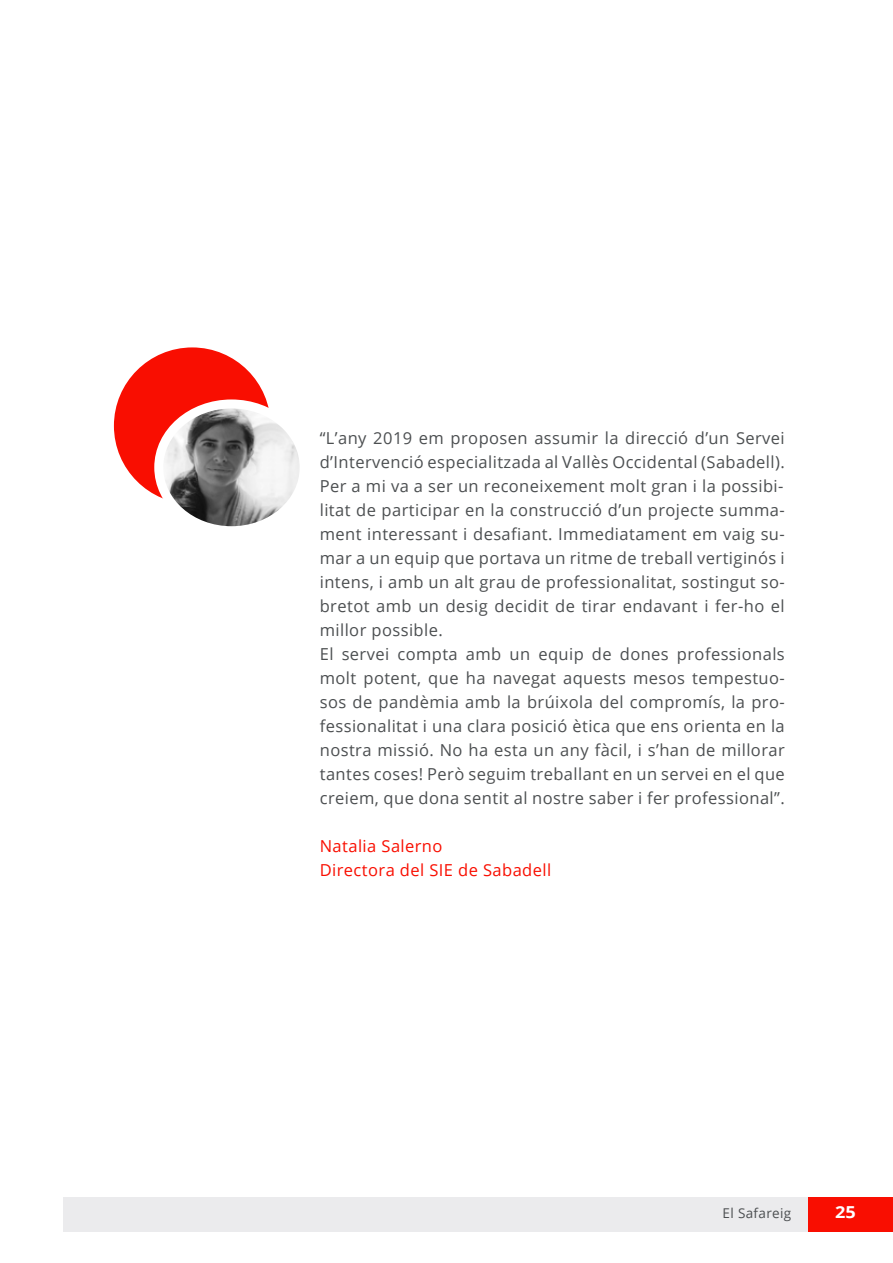
<style>
.page{position:relative;width:893px;height:1263px;background:#fff}
.page>*{position:absolute;margin:0;border:0;box-sizing:border-box;transform-origin:0 0}
.t1{font:16.5px/24px "Open Sans";letter-spacing:.025em;color:#4c4f51}
.t2{font:16.5px/24px "Open Sans";letter-spacing:.025em;color:#f90e01}
.t3{font:700 16.5px "Open Sans";color:#fff;scale:1.1 1}
.t4{font:13.5px "Open Sans";letter-spacing:.025em;color:#4c4f51}
</style>
<div class="page">
<div style="left:114px;top:347px;width:157px;height:157px;background:#f90e01;border-radius:50%"></div>
<img style="left:159px;top:404px;width:140px;height:121px">
<div style="left:154px;top:399px;width:155px;height:136px;border:9px solid #fff;border-radius:50%"></div>
<div style="left:808px;top:1197px;width:85px;height:34px;background:#f90e01"></div>
<div style="left:64px;top:1197px;width:744px;height:34px;background:#ebebed"></div>
<p class="t1" style="left:320px;top:425px;width:467px">“L’any 2019 em proposen assumir la direcció d’un Servei d’Intervenció especialitzada al Vallès Occidental (Sabadell).<br>Per a mi va a ser un reconeixement molt gran i la possibi&shy;litat de participar en la construcció d’un projecte summa&shy;ment interessant i desafiant. Immediatament em vaig su&shy;mar a un equip que portava un ritme de treball vertiginós i intens, i amb un alt grau de professionalitat, sostingut so&shy;bretot amb un desig decidit de tirar endavant i fer-ho el millor possible.<br>El servei compta amb un equip de dones professionals molt potent, que ha navegat aquests mesos tempestuo&shy;sos de pandèmia amb la brúixola del compromís, la pro&shy;fessionalitat i una clara posició ètica que ens orienta en la nostra missió. No ha esta un any fàcil, i s’han de millorar tantes coses! Però seguim treballant en un servei en el que creiem, que dona sentit al nostre saber i fer professional”.</p>
<p class="t2" style="left:320px;top:833px;width:233px">Natalia Salerno<br>Directora del SIE de Sabadell</p>
<p class="t4" style="left:723px;top:1204px;width:70px">El Safareig</p>
<p class="t3" style="left:835px;top:1200px;width:20px">25</p>
</div>
